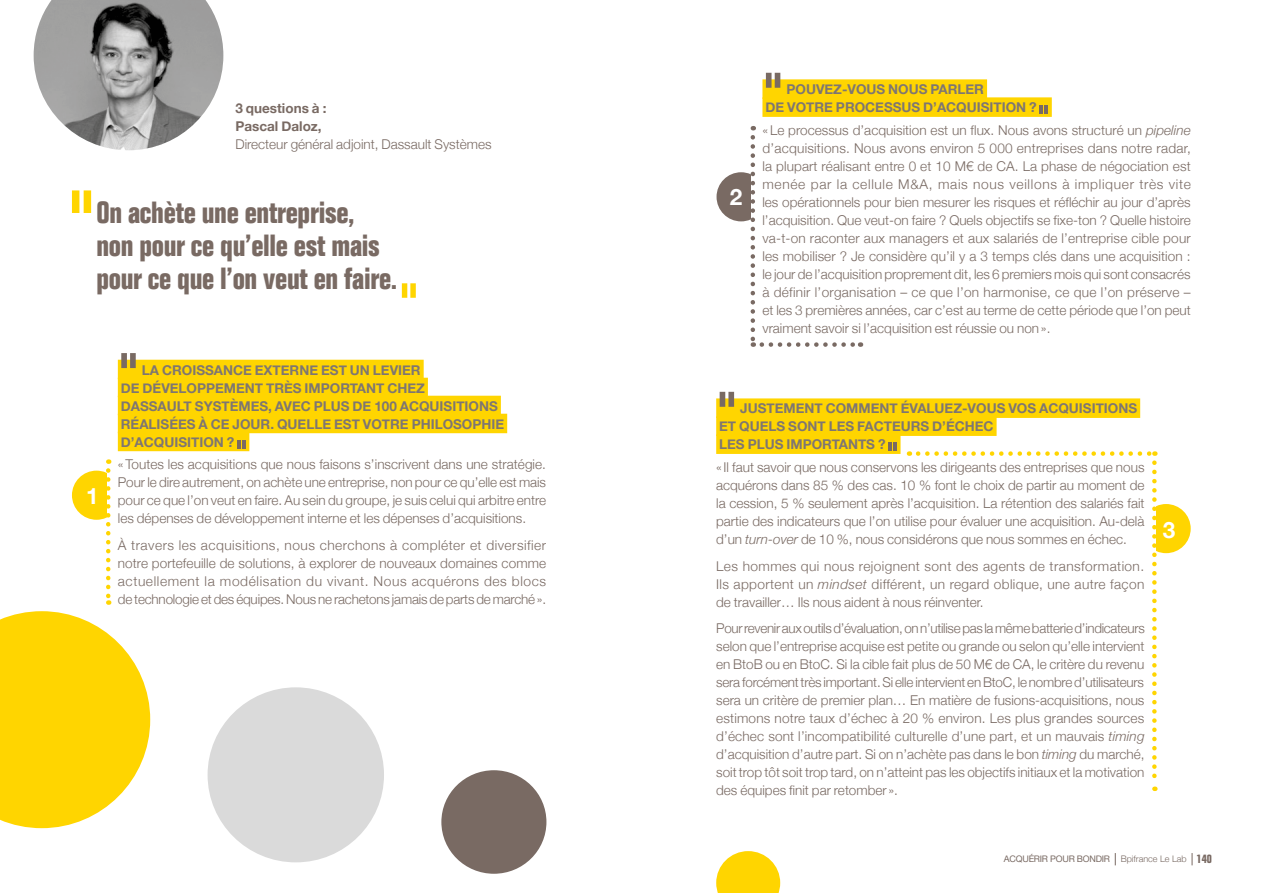
<style>
.page{position:relative;width:1263px;height:893px;background:#fff}
.page>*{position:absolute;margin:0;border:0;box-sizing:border-box;transform-origin:0 0}
.t1{font:700 condensed 30px/33px "Folio";letter-spacing:-.01em;color:#796a63}
.t2{font:700 22.5px "Helvetica Neue";color:#fff}
.t3{font:300 13.5px/18px "Helvetica Neue";color:#796a63;text-align:justify}
.t4{font:700 13.5px/18px "Helvetica Neue";color:#7e7672}
.t5{font:700 13.5px/18px "Helvetica Neue";color:#796a63}
.t6{font:9px "Helvetica Neue";letter-spacing:-.025em;color:#796a63}
.s1{font-style:italic}
.s2{font-weight:300}
.s3{font-family:"Folio";font-weight:700;font-stretch:condensed;font-size:12px}
</style>
<div class="page">
<svg style="left:1115px;top:853px;width:1px;height:12px"></svg>
<svg style="left:1192px;top:853px;width:1px;height:12px"></svg>
<div style="left:716px;top:172px;width:50px;height:49px;background:#796a63;border-radius:50%"></div>
<div style="left:751px;top:162px;width:48px;height:193px;background:#fff"></div>
<svg style="left:750px;top:137px;width:5px;height:210px"></svg>
<svg style="left:762px;top:342px;width:99px;height:5px"></svg>
<div style="left:762px;top:79px;width:225px;height:20px;background:#ffd500"></div>
<div style="left:762px;top:97px;width:290px;height:20px;background:#ffd500"></div>
<svg style="left:1039px;top:105px;width:9px;height:9px"></svg>
<svg style="left:766px;top:73px;width:14px;height:15px"></svg>
<img style="left:34px;top:0;width:189px;height:150px">
<svg style="left:72px;top:190px;width:19px;height:23px"></svg>
<svg style="left:402px;top:283px;width:14px;height:15px"></svg>
<div style="left:72px;top:471px;width:49px;height:49px;background:#ffd500;border-radius:50%"></div>
<div style="left:107px;top:460px;width:47px;height:147px;background:#fff"></div>
<svg style="left:106px;top:470px;width:4px;height:135px"></svg>
<div style="left:118px;top:360px;width:306px;height:19px;background:#ffd500"></div>
<div style="left:118px;top:378px;width:310px;height:19px;background:#ffd500"></div>
<div style="left:118px;top:396px;width:383px;height:19px;background:#ffd500"></div>
<div style="left:118px;top:414px;width:389px;height:19px;background:#ffd500"></div>
<div style="left:118px;top:432px;width:131px;height:19px;background:#ffd500"></div>
<svg style="left:237px;top:441px;width:8px;height:8px"></svg>
<svg style="left:121px;top:353px;width:15px;height:15px"></svg>
<div style="left:1141px;top:504px;width:50px;height:49px;background:#ffd500;border-radius:50%"></div>
<div style="left:1108px;top:494px;width:48px;height:164px;background:#fff"></div>
<svg style="left:918px;top:451px;width:237px;height:5px"></svg>
<svg style="left:1152px;top:463px;width:5px;height:328px"></svg>
<div style="left:716px;top:398px;width:424px;height:20px;background:#ffd500"></div>
<div style="left:716px;top:416px;width:280px;height:20px;background:#ffd500"></div>
<div style="left:716px;top:434px;width:184px;height:20px;background:#ffd500"></div>
<svg style="left:888px;top:442px;width:9px;height:9px"></svg>
<svg style="left:720px;top:392px;width:14px;height:15px"></svg>
<svg style="left:0;top:611px;width:150px;height:217px"></svg>
<div style="left:208px;top:687px;width:176px;height:175px;background:#dadada;border-radius:50%"></div>
<div style="left:441px;top:770px;width:105px;height:104px;background:#796a63;border-radius:50%"></div>
<svg style="left:716px;top:851px;width:64px;height:42px"></svg>
<p class="t5" style="left:235px;top:99px;width:93px">3 questions à :<br>Pascal Daloz,</p>
<p class="t3" style="left:235px;top:134px;width:258px">Directeur général adjoint, Dassault Systèmes</p>
<h1 class="t1" style="left:96px;top:196px;width:302px">On achète une entreprise, non pour ce qu’elle est mais pour ce que l’on veut en faire.</h1>
<h2 class="t2" style="left:86px;top:478px;width:14px">1</h2>
<p class="t4" style="left:121px;top:361px;width:385px;text-indent:21px">LA CROISSANCE EXTERNE EST UN LEVIER<br>DE DÉVELOPPEMENT TRÈS IMPORTANT CHEZ<br>DASSAULT SYSTÈMES, AVEC PLUS DE 100 ACQUISITIONS RÉALISÉES À CE JOUR. QUELLE EST VOTRE PHILOSOPHIE D’ACQUISITION ?</p>
<p class="t3" style="left:118px;top:455px;width:430px">«Toutes les acquisitions que nous faisons s’inscrivent dans une stratégie.<br>Pour le dire autrement, on achète une entreprise, non pour ce qu’elle est mais pour ce que l’on veut en faire. Au sein du groupe, je suis celui qui arbitre entre les dépenses de développement interne et les dépenses d’acquisitions.</p>
<p class="t3" style="left:118px;top:535px;width:430px">À travers les acquisitions, nous cherchons à compléter et diversifier notre portefeuille de solutions, à explorer de nouveaux domaines comme actuellement la modélisation du vivant. Nous acquérons des blocs de technologie et des équipes. Nous ne rachetons jamais de parts de marché».</p>
<h2 class="t2" style="left:730px;top:179px;width:14px">2</h2>
<p class="t4" style="left:765px;top:81px;width:273px;text-indent:21px">POUVEZ-VOUS NOUS PARLER<br>DE VOTRE PROCESSUS D’ACQUISITION ?</p>
<p class="t3" style="left:762px;top:120px;width:430px">«Le processus d’acquisition est un flux. Nous avons structuré un <span class="s1">pipeline </span>d’acquisitions. Nous avons environ 5 000 entreprises dans notre radar, la plupart réalisant entre 0 et 10 M€ de CA. La phase de négociation est menée par la cellule M&amp;A, mais nous veillons à impliquer très vite les opérationnels pour bien mesurer les risques et réfléchir au jour d’après l’acquisition. Que veut-on faire ? Quels objectifs se fixe-ton ? Quelle histoire va-t-on raconter aux managers et aux salariés de l’entreprise cible pour les mobiliser ? Je considère qu’il y a 3 temps clés dans une acquisition : le jour de l’acquisition proprement dit, les 6 premiers mois qui sont consacrés à définir l’organisation – ce que l’on harmonise, ce que l’on préserve – et les 3 premières années, car c’est au terme de cette période que l’on peut vraiment savoir si l’acquisition est réussie ou non».</p>
<p class="t4" style="left:719px;top:400px;width:419px;text-indent:21px">JUSTEMENT COMMENT ÉVALUEZ-VOUS VOS ACQUISITIONS<br>ET QUELS SONT LES FACTEURS D’ÉCHEC<br>LES PLUS IMPORTANTS ?</p>
<p class="t3" style="left:716px;top:457px;width:430px">« Il faut savoir que nous conservons les dirigeants des entreprises que nous acquérons dans 85 % des cas. 10 % font le choix de partir au moment de la cession, 5 % seulement après l’acquisition. La rétention des salariés fait partie des indicateurs que l’on utilise pour évaluer une acquisition. Au-delà d’un <span class="s1">turn-over</span> de 10 %, nous considérons que nous sommes en échec.</p>
<p class="t3" style="left:716px;top:556px;width:430px">Les hommes qui nous rejoignent sont des agents de transformation.<br>Ils apportent un <span class="s1">mindset</span> différent, un regard oblique, une autre façon de travailler… Ils nous aident à nous réinventer.</p>
<p class="t3" style="left:716px;top:618px;width:430px">Pour revenir aux outils d’évaluation, on n’utilise pas la même batterie d’indicateurs selon que l’entreprise acquise est petite ou grande ou selon qu’elle intervient en BtoB ou en BtoC. Si la cible fait plus de 50 M€ de CA, le critère du revenu sera forcément très important. Si elle intervient en BtoC, le nombre d’utilisateurs sera un critère de premier plan… En matière de fusions-acquisitions, nous estimons notre taux d’échec à 20 % environ. Les plus grandes sources d’échec sont l’incompatibilité culturelle d’une part, et un mauvais <span class="s1">timing </span>d’acquisition d’autre part. Si on n’achète pas dans le bon <span class="s1">timing</span> du marché, soit trop tôt soit trop tard, on n’atteint pas les objectifs initiaux et la motivation des équipes finit par retomber ».</p>
<h2 class="t2" style="left:1163px;top:512px;width:14px">3</h2>
<p class="t6" style="left:1004px;top:853px;width:210px">ACQUÉRIR POUR BONDIR <span class="s2">Bpifrance Le Lab</span> <span class="s3">140</span></p>
</div>
